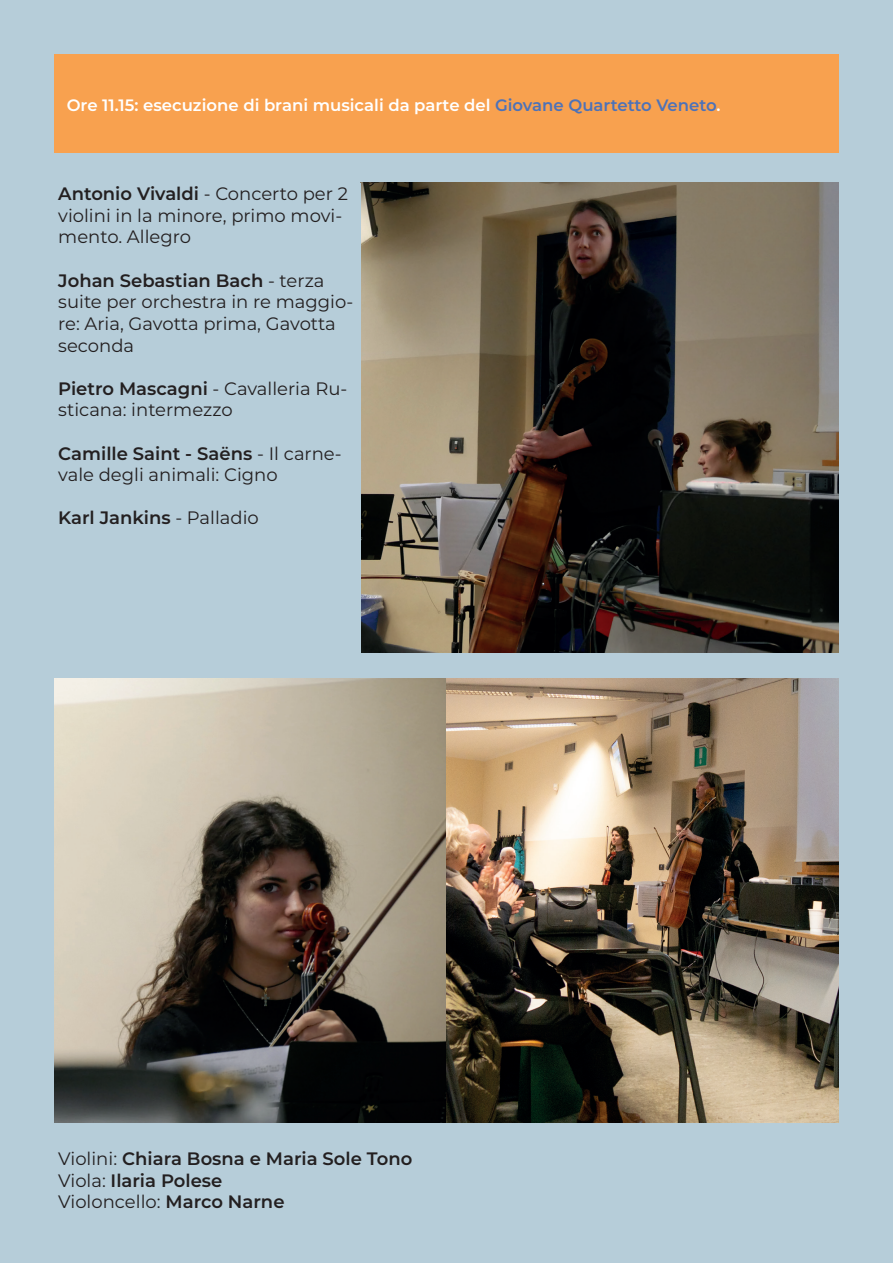
<style>
.page{position:relative;width:893px;height:1263px;background:#b6cdd9}
.page>*{position:absolute;margin:0;border:0;box-sizing:border-box;transform-origin:0 0}
.t1{font:18px/21.6px "Montserrat";color:#231f20}
.t2{font:600 18px/21.6px "Montserrat";color:#231f20}
.t3{font:600 16.5px "Montserrat";color:#fff}
.s1{color:#4d72b8}
.s2{font-weight:600}
.s3{font-weight:400}
</style>
<div class="page">
<div style="left:54px;top:54px;width:785px;height:98px;background:#f8a14f"></div>
<img style="left:361px;top:183px;width:478px;height:469px">
<img style="left:54px;top:679px;width:785px;height:444px">
<p class="t3" style="left:67px;top:94px;width:655px">Ore 11.15: esecuzione di brani musicali da parte del <span class="s1">Giovane Quartetto Veneto</span>.</p>
<p class="t1" style="left:58px;top:182px;width:291px"><span class="s2">Antonio Vivaldi</span> - Concerto per 2 violini in la minore, primo movi&shy;mento. Allegro</p>
<p class="t1" style="left:58px;top:269px;width:297px"><span class="s2">Johan Sebastian Bach</span> - terza suite per orchestra in re maggio&shy;re: Aria, Gavotta prima, Gavotta seconda</p>
<p class="t1" style="left:58px;top:377px;width:291px"><span class="s2">Pietro Mascagni</span> - Cavalleria Ru&shy;sticana: intermezzo</p>
<p class="t1" style="left:58px;top:442px;width:285px"><span class="s2">Camille Saint - Saëns</span> - Il carne&shy;vale degli animali: Cigno</p>
<p class="t2" style="left:58px;top:506px;width:202px">Karl Jankins <span class="s3">- Palladio</span></p>
<p class="t2" style="left:58px;top:1147px;width:356px"><span class="s3">Violini:</span> Chiara Bosna e Maria Sole Tono<br><span class="s3">Viola:</span> Ilaria Polese<br><span class="s3">Violoncello:</span> Marco Narne</p>
</div>
